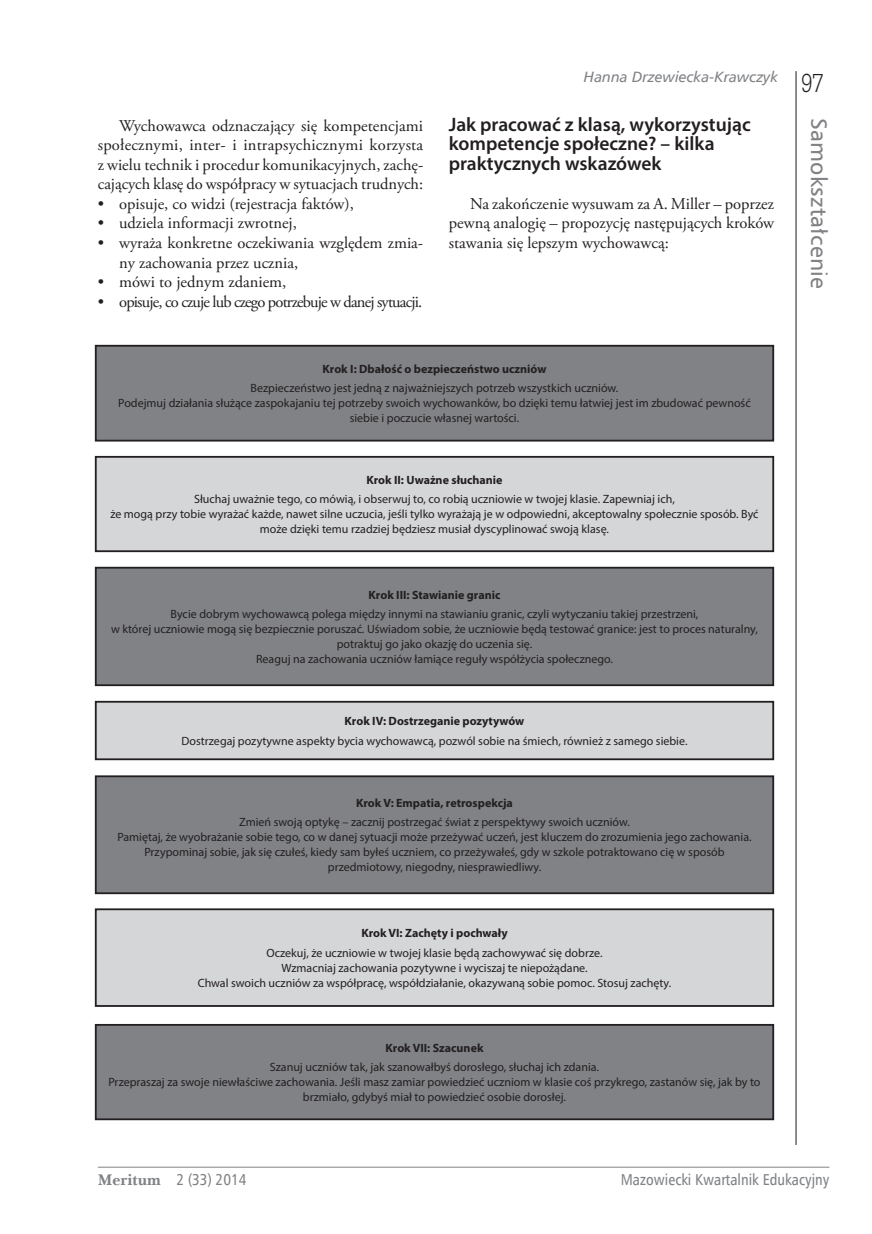
<style>
.page{position:relative;width:872px;height:1234px;background:#fff}
.page>*{position:absolute;margin:0;border:0;box-sizing:border-box;transform-origin:0 0}
.t1{font:27px "Serifa DEE Ligh";color:#231f20;scale:.8 1}
.t2{font:22.5px "Humnst 777 EU Normal";letter-spacing:.01em;color:#808285}
.t3{font:600 19.5px/19.5px "Myriad Pro";color:#231f20}
.t4{font:16.5px/19.5px "Adobe Garamond Pro";color:#231f20;text-align:justify}
.t5{font:16.5px "Adobe Garamond Pro";letter-spacing:-.05em;color:#231f20}
.t6{font:15.75px "Humnst 777 Cn EU";color:#808285}
.t7{font:15px "Humnst 777 EU Italic";color:#808285}
.t8{font:12px/15px "Myriad Pro";color:#231f20;text-align:center}
.t9{font:700 12px "Myriad Pro";color:#231f20}
.s1{font-family:"Baskerville EU";font-weight:700}
</style>
<div class="page">
<hr style="left:795px;top:71px;width:2px;height:1073px;background:#808285">
<hr style="left:98px;top:1166px;width:731px;height:1px;background:#808285">
<div style="left:96px;top:345px;width:677px;height:95px;background:#808285"></div>
<div style="left:95px;top:345px;width:679px;height:96px;border:2px solid #231f20"></div>
<div style="left:96px;top:456px;width:677px;height:95px;background:#d5d6d8"></div>
<div style="left:95px;top:456px;width:679px;height:96px;border:2px solid #231f20"></div>
<div style="left:96px;top:567px;width:677px;height:118px;background:#808285"></div>
<div style="left:95px;top:566px;width:679px;height:120px;border:2px solid #231f20"></div>
<div style="left:96px;top:701px;width:677px;height:58px;background:#d5d6d8"></div>
<div style="left:95px;top:700px;width:679px;height:60px;border:2px solid #231f20"></div>
<div style="left:96px;top:776px;width:677px;height:117px;background:#808285"></div>
<div style="left:95px;top:775px;width:679px;height:118px;border:2px solid #231f20"></div>
<div style="left:96px;top:909px;width:677px;height:96px;background:#d5d6d8"></div>
<div style="left:95px;top:908px;width:679px;height:98px;border:2px solid #231f20"></div>
<div style="left:96px;top:1024px;width:677px;height:94px;background:#808285"></div>
<div style="left:95px;top:1023px;width:679px;height:96px;border:2px solid #231f20"></div>
<h3 class="t4" style="left:98px;top:116px;width:327px;text-indent:21px">Wychowawca odznaczający się kompetencjami społecznymi, inter- i intrapsychicznymi korzysta z wielu technik i procedur komunikacyjnych, zachę&shy;cających klasę do współpracy w sytuacjach trudnych:</h3>
<h3 class="t4" style="left:98px;top:194px;width:258px">• opisuje, co widzi (rejestracja faktów),</h3>
<h3 class="t4" style="left:98px;top:214px;width:201px">• udziela informacji zwrotnej,</h3>
<h3 class="t4" style="left:119px;top:233px;width:306px;text-indent:-21px">• wyraża konkretne oczekiwania względem zmia&shy;ny zachowania przez ucznia,</h3>
<h3 class="t4" style="left:98px;top:272px;width:190px">• mówi to jednym zdaniem,</h3>
<h3 class="t5" style="left:98px;top:291px;width:326px">• opisuje, co czuje lub czego potrzebuje w danej sytuacji.</h3>
<p class="t7" style="left:584px;top:67px;width:196px">Hanna Drzewiecka-Krawczyk</p>
<h3 class="t3" style="left:449px;top:114px;width:303px">Jak pracować z klasą, wykorzystując kompetencje społeczne? – kilka praktycznych wskazówek</h3>
<h3 class="t4" style="left:449px;top:194px;width:327px;text-indent:21px">Na zakończenie wysuwam za A. Miller – poprzez pewną analogię – propozycję następujących kroków stawania się lepszym wychowawcą:</h3>
<p class="t9" style="left:322px;top:361px;width:225px">Krok I: Dbałość o bezpieczeństwo uczniów</p>
<p class="t8" style="left:118px;top:380px;width:634px">Bezpieczeństwo jest jedną z najważniejszych potrzeb wszystkich uczniów.<br>Podejmuj działania służące zaspokajaniu tej potrzeby swoich wychowanków, bo dzięki temu łatwiej jest im zbudować pewność siebie i poczucie własnej wartości.</p>
<p class="t9" style="left:366px;top:472px;width:138px">Krok II: Uważne słuchanie</p>
<p class="t8" style="left:110px;top:491px;width:650px">Słuchaj uważnie tego, co mówią, i obserwuj to, co robią uczniowie w twojej klasie. Zapewniaj ich,<br>że mogą przy tobie wyrażać każde, nawet silne uczucia, jeśli tylko wyrażają je w odpowiedni, akceptowalny społecznie sposób. Być może dzięki temu rzadziej będziesz musiał dyscyplinować swoją klasę.</p>
<p class="t9" style="left:368px;top:586px;width:133px">Krok III: Stawianie granic</p>
<p class="t8" style="left:111px;top:606px;width:648px">Bycie dobrym wychowawcą polega między innymi na stawianiu granic, czyli wytyczaniu takiej przestrzeni,<br>w której uczniowie mogą się bezpiecznie poruszać. Uświadom sobie, że uczniowie będą testować granice: jest to proces naturalny, potraktuj go jako okazję do uczenia się.<br>Reaguj na zachowania uczniów łamiące reguły współżycia społecznego.</p>
<p class="t9" style="left:344px;top:713px;width:181px">Krok IV: Dostrzeganie pozytywów</p>
<p class="t8" style="left:181px;top:732px;width:507px">Dostrzegaj pozytywne aspekty bycia wychowawcą, pozwól sobie na śmiech, również z samego siebie.</p>
<p class="t9" style="left:356px;top:795px;width:158px">Krok V: Empatia, retrospekcja</p>
<p class="t8" style="left:117px;top:814px;width:635px">Zmień swoją optykę – zacznij postrzegać świat z perspektywy swoich uczniów.<br>Pamiętaj, że wyobrażanie sobie tego, co w danej sytuacji może przeżywać uczeń, jest kluczem do zrozumienia jego zachowania.<br>Przypominaj sobie, jak się czułeś, kiedy sam byłeś uczniem, co przeżywałeś, gdy w szkole potraktowano cię w sposób przedmiotowy, niegodny, niesprawiedliwy.</p>
<p class="t9" style="left:361px;top:925px;width:148px">Krok VI: Zachęty i pochwały</p>
<p class="t8" style="left:198px;top:944px;width:475px">Oczekuj, że uczniowie w twojej klasie będą zachowywać się dobrze.<br>Wzmacniaj zachowania pozytywne i wyciszaj te niepożądane.<br>Chwal swoich uczniów za współpracę, współdziałanie, okazywaną sobie pomoc. Stosuj zachęty.</p>
<p class="t9" style="left:385px;top:1039px;width:99px">Krok VII: Szacunek</p>
<p class="t8" style="left:108px;top:1059px;width:653px">Szanuj uczniów tak, jak szanowałbyś dorosłego, słuchaj ich zdania.<br>Przepraszaj za swoje niewłaściwe zachowania. Jeśli masz zamiar powiedzieć uczniom w klasie coś przykrego, zastanów się, jak by to brzmiało, gdybyś miał to powiedzieć osobie dorosłej.</p>
<h1 class="t1" style="left:801px;top:67px;width:30px">97</h1>
<h2 class="t2" style="left:833px;top:118px;width:172px;rotate:90deg">Samokształcenie</h2>
<h3 class="t6" style="left:98px;top:1169px;width:150px"><span class="s1">Meritum</span> 2 (33) 2014</h3>
<h3 class="t6" style="left:621px;top:1169px;width:210px">Mazowiecki Kwartalnik Edukacyjny</h3>
</div>
